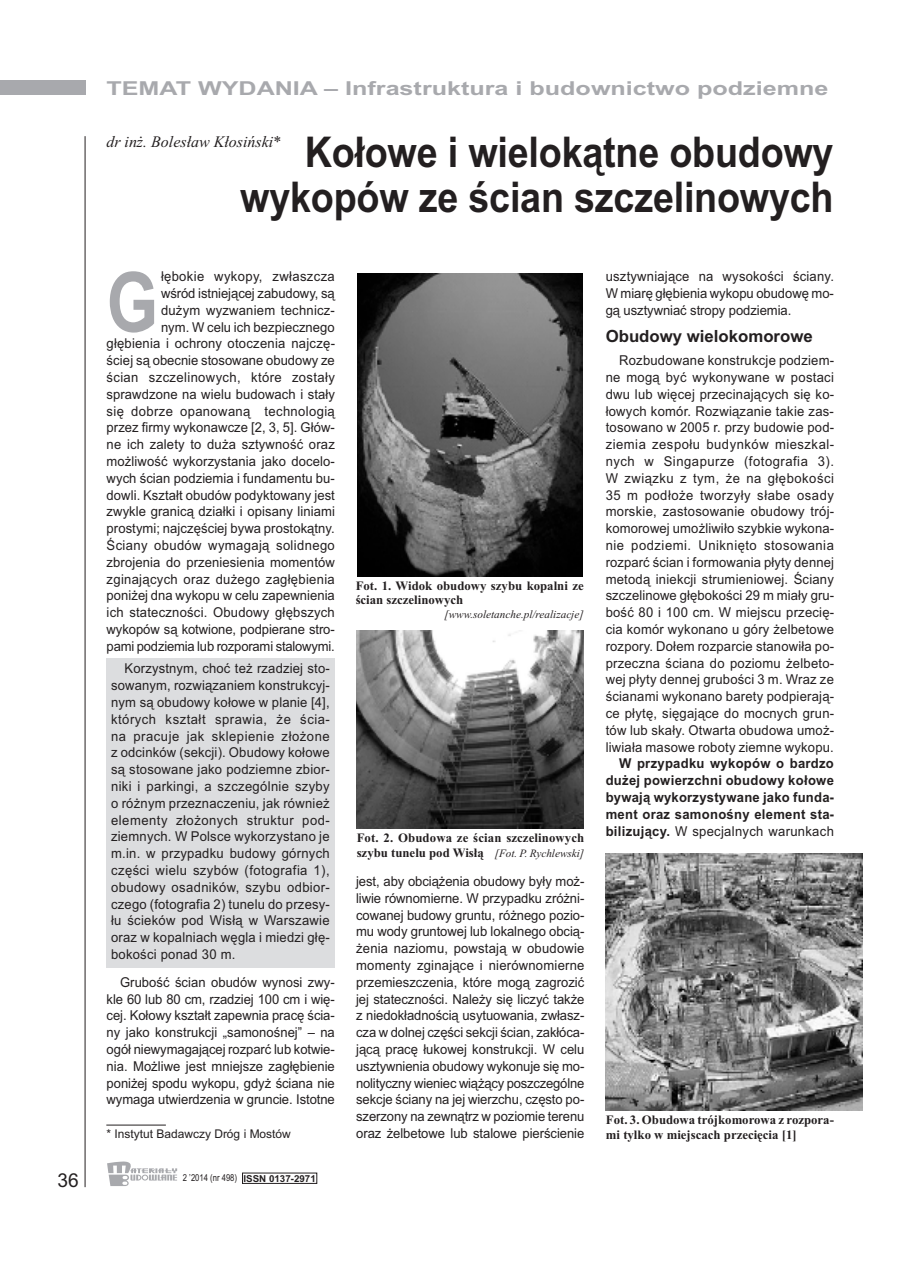
<style>
.page{position:relative;width:906px;height:1268px;background:#fff}
.page>*{position:absolute;margin:0;border:0;box-sizing:border-box;transform-origin:0 0}
.t1{font:700 82.8px "Arial";color:#a8a9ad;scale:.8 1}
.t2{font:700 42.3px/45.3px "Arial";letter-spacing:-.005em;color:#231f20;text-align:right;scale:.89 1}
.t3{font:700 19.2px "Arial";color:#a8a9ad;scale:1.31 1}
.t4{font:19.2px "Arial";color:#231f20}
.t5{font:700 16.8px "Arial";color:#231f20}
.t6{font:italic 16.05px "Times New Roman";color:#231f20}
.t7{font:13.65px/16.8px "Arial";letter-spacing:.005em;color:#231f20;text-align:justify;scale:.96 1}
.t8{font:700 13.65px/16.8px "Arial";letter-spacing:.02em;color:#231f20;text-align:justify;scale:.96 1}
.t9{font:700 12.75px/14.4px "Times New Roman";color:#231f20}
.t10{font:12px "Arial";color:#231f20}
.t11{font:italic 11.25px "Times New Roman";color:#231f20}
.t12{font:9.6px "Arial";color:#231f20;scale:.8 1}
.s1{font-weight:700}
.s2{font-weight:400;font-style:italic;font-size:11.25px}
.s3{font-weight:400}
</style>
<div class="page">
<div style="left:0;top:81px;width:85px;height:14px;background:#a8a9ad"></div>
<hr style="left:85px;top:136px;width:1px;height:1050px;background:#231f20">
<svg style="left:107px;top:1161px;width:70px;height:24px"></svg>
<hr style="left:106px;top:1124px;width:60px;height:1px;background:#231f20">
<img style="left:357px;top:273px;width:226px;height:303px">
<img style="left:356px;top:630px;width:228px;height:198px">
<img style="left:606px;top:853px;width:256px;height:256px">
<div style="left:106px;top:657px;width:228px;height:310px;background:#dcdddf"></div>
<h3 class="t4" style="left:57px;top:1168px;width:23px">36</h3>
<h3 class="t3" style="left:106px;top:77px;width:553px">TEMAT WYDANIA – Infrastruktura i budownictwo podziemne</h3>
<p class="t6" style="left:106px;top:132px;width:176px">dr inż. Bolesław Kłosiński*</p>
<h2 class="t2" style="left:240px;top:130px;width:668px">Kołowe i wielokątne obudowy wykopów ze ścian szczelinowych</h2>
<h1 class="t1" style="left:107px;top:254px;width:66px">G</h1>
<p class="t7" style="left:107px;top:268px;width:239px;text-align:right">łębokie wykopy, zwłaszcza<br>wśród istniejącej zabudowy, są<br>dużym wyzwaniem technicz-<br>nym. W celu ich bezpiecznego głębienia i ochrony otoczenia najczę&shy;ściej są obecnie stosowane obudowy ze ścian szczelinowych, które zostały sprawdzone na wielu budowach i stały się dobrze opanowaną technologią przez firmy wykonawcze [2, 3, 5]. Głów&shy;ne ich zalety to duża sztywność oraz możliwość wykorzystania jako docelo&shy;wych ścian podziemia i fundamentu bu&shy;dowli. Kształt obudów podyktowany jest zwykle granicą działki i opisany liniami prostymi; najczęściej bywa prostokątny.<br>Ściany obudów wymagają solidnego zbrojenia do przeniesienia momentów zginających oraz dużego zagłębienia poniżej dna wykopu w celu zapewnienia ich stateczności. Obudowy głębszych wykopów są kotwione, podpierane stro&shy;pami podziemia lub rozporami stalowymi.</p>
<p class="t7" style="left:111px;top:660px;width:229px;text-indent:14px">Korzystnym, choć też rzadziej sto&shy;sowanym, rozwiązaniem konstrukcyj&shy;nym są obudowy kołowe w planie [4], których kształt sprawia, że ścia&shy;na pracuje jak sklepienie złożone z odcinków (sekcji). Obudowy kołowe są stosowane jako podziemne zbior&shy;niki i parkingi, a szczególnie szyby o różnym przeznaczeniu, jak również elementy złożonych struktur pod&shy;ziemnych. W Polsce wykorzystano je m.in. w przypadku budowy górnych części wielu szybów (fotografia 1), obudowy osadników, szybu odbior&shy;czego (fotografia 2) tunelu do przesy&shy;łu ścieków pod Wisłą w Warszawie oraz w kopalniach węgla i miedzi głę&shy;bokości ponad 30 m.</p>
<p class="t7" style="left:107px;top:973px;width:239px;text-indent:13px">Grubość ścian obudów wynosi zwy&shy;kle 60 lub 80 cm, rzadziej 100 cm i wię&shy;cej. Kołowy kształt zapewnia pracę ścia&shy;ny jako konstrukcji „samonośnej” – na ogół niewymagającej rozparć lub kotwie&shy;nia. Możliwe jest mniejsze zagłębienie poniżej spodu wykopu, gdyż ściana nie wymaga utwierdzenia w gruncie. Istotne</p>
<p class="t10" style="left:106px;top:1126px;width:186px">* Instytut Badawczy Dróg i Mostów</p>
<p class="t12" style="left:183px;top:1171px;width:168px">2 ’2014 (nr 498) <span class="s1">ISSN 0137-2971</span></p>
<p class="t9" style="left:356px;top:578px;width:229px">Fot. 1. Widok obudowy szybu kopalni ze ścian szczelinowych</p>
<p class="t11" style="left:444px;top:608px;width:141px">[www.soletanche.pl/realizacje]</p>
<p class="t9" style="left:357px;top:830px;width:229px">Fot. 2. Obudowa ze ścian szczelinowych szybu tunelu pod Wisłą <span class="s2">[Fot. P. Rychlewski]</span></p>
<p class="t7" style="left:356px;top:872px;width:239px">jest, aby obciążenia obudowy były moż&shy;liwie równomierne. W przypadku zróżni&shy;cowanej budowy gruntu, różnego pozio&shy;mu wody gruntowej lub lokalnego obcią&shy;żenia naziomu, powstają w obudowie momenty zginające i nierównomierne przemieszczenia, które mogą zagrozić jej stateczności. Należy się liczyć także z niedokładnością usytuowania, zwłasz&shy;cza w dolnej części sekcji ścian, zakłóca&shy;jącą pracę łukowej konstrukcji. W celu usztywnienia obudowy wykonuje się mo&shy;nolityczny wieniec wiążący poszczególne sekcje ściany na jej wierzchu, często po&shy;szerzony na zewnątrz w poziomie terenu oraz żelbetowe lub stalowe pierścienie</p>
<p class="t7" style="left:605px;top:268px;width:239px">usztywniające na wysokości ściany.<br>W miarę głębienia wykopu obudowę mo&shy;gą usztywniać stropy podziemia.</p>
<p class="t5" style="left:605px;top:327px;width:209px">Obudowy wielokomorowe</p>
<p class="t7" style="left:605px;top:352px;width:239px;text-indent:14px">Rozbudowane konstrukcje podziem&shy;ne mogą być wykonywane w postaci dwu lub więcej przecinających się ko&shy;łowych komór. Rozwiązanie takie zas&shy;tosowano w 2005 r. przy budowie pod&shy;ziemia zespołu budynków mieszkal&shy;nych w Singapurze (fotografia 3).<br>W związku z tym, że na głębokości 35 m podłoże tworzyły słabe osady morskie, zastosowanie obudowy trój&shy;komorowej umożliwiło szybkie wykona&shy;nie podziemi. Uniknięto stosowania rozparć ścian i formowania płyty dennej metodą iniekcji strumieniowej. Ściany szczelinowe głębokości 29 m miały gru&shy;bość 80 i 100 cm. W miejscu przecię&shy;cia komór wykonano u góry żelbetowe rozpory. Dołem rozparcie stanowiła po&shy;przeczna ściana do poziomu żelbeto&shy;wej płyty dennej grubości 3 m. Wraz ze ścianami wykonano barety podpierają&shy;ce płytę, sięgające do mocnych grun&shy;tów lub skały. Otwarta obudowa umoż&shy;liwiała masowe roboty ziemne wykopu.</p>
<p class="t8" style="left:605px;top:755px;width:239px;text-indent:14px">W przypadku wykopów o bardzo dużej powierzchni obudowy kołowe bywają wykorzystywane jako funda&shy;ment oraz samonośny element sta&shy;bilizujący. <span class="s3">W specjalnych warunkach</span></p>
<p class="t9" style="left:606px;top:1112px;width:229px">Fot. 3. Obudowa trójkomorowa z rozpora&shy;mi tylko w miejscach przecięcia [1]</p>
</div>
